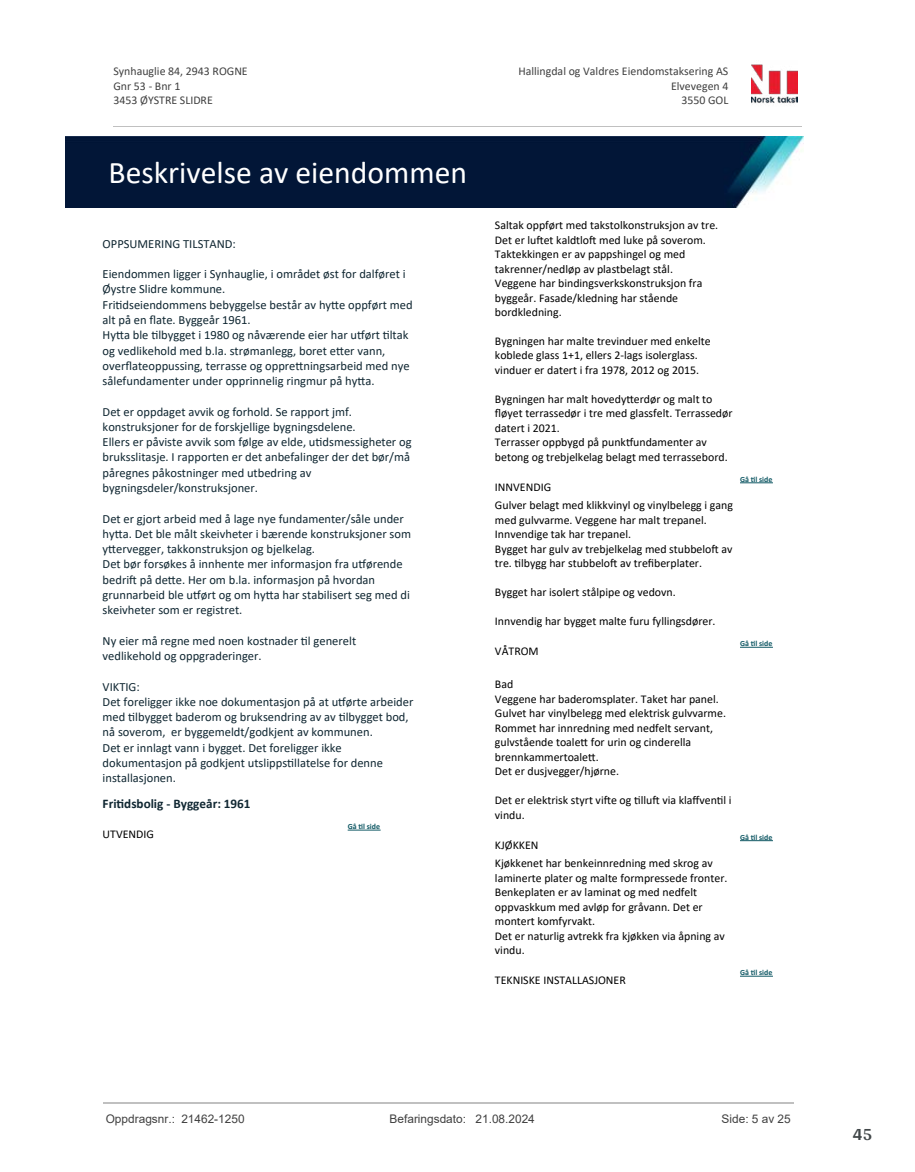
<style>
.page{position:relative;width:915px;height:1172px;background:#fff}
.page>*{position:absolute;margin:0;border:0;box-sizing:border-box;transform-origin:0 0}
.t1{font:31.65px "Calibri";color:#fff}
.t2{font:700 18px "Arya";color:#414749}
.t3{font:700 13.2px "Calibri";color:#102732}
.t4{font:12.45px/15.3px "Calibri";color:#102732}
.t5{font:11.85px/14.4px "Calibri";color:#000}
.t6{font:11.85px/14.5px "Calibri";color:#404040}
.t7{font:11.85px "Arial";color:#404040}
.t8{font:700 7.95px "Calibri";color:#115965}
</style>
<div class="page">
<hr style="left:347px;top:830px;width:33px;height:1px;background:#115965">
<hr style="left:739px;top:482px;width:33px;height:1px;background:#115965">
<hr style="left:739px;top:647px;width:33px;height:1px;background:#115965">
<hr style="left:739px;top:840px;width:33px;height:1px;background:#115965">
<hr style="left:739px;top:976px;width:33px;height:1px;background:#115965">
<img style="left:751px;top:64px;width:46px;height:40px">
<hr style="left:113px;top:127px;width:688px;height:1px;background:#c0c0c0">
<img style="left:65px;top:137px;width:738px;height:71px">
<hr style="left:103px;top:1102px;width:690px;height:1px;background:#c0c0c0">
<p class="t6" style="left:113px;top:64px;width:136px">Synhauglie 84, 2943 ROGNE<br>Gnr 53 - Bnr 1<br>3453 ØYSTRE SLIDRE</p>
<p class="t6" style="left:518px;top:64px;width:211px">Hallingdal og Valdres Eiendomstaksering AS</p>
<p class="t6" style="left:670px;top:78px;width:59px">Elvevegen 4</p>
<p class="t6" style="left:681px;top:93px;width:48px">3550 GOL</p>
<h1 class="t1" style="left:109px;top:150px;width:360px">Beskrivelse av eiendommen</h1>
<p class="t4" style="left:103px;top:235px;width:135px">OPPSUMERING TILSTAND:</p>
<p class="t4" style="left:103px;top:266px;width:311px">Eiendommen ligger i Synhauglie, i området øst for dalføret i Øystre Slidre kommune.<br>Fri琀椀dseiendommens bebyggelse består av hy琀琀e oppført med alt på en 昀氀ate. Byggeår 1961.<br>Hy琀琀a ble 琀椀lbygget i 1980 og nåværende eier har u琀昀ørt 琀椀ltak og vedlikehold med b.la. strømanlegg, boret e琀琀er vann,<br>over昀氀ateoppussing, terrasse og oppre琀琀ningsarbeid med nye sålefundamenter under opprinnelig ringmur på hy琀琀a.</p>
<p class="t4" style="left:103px;top:404px;width:310px">Det er oppdaget avvik og forhold. Se rapport jmf. konstruksjoner for de forskjellige bygningsdelene.<br>Ellers er påviste avvik som følge av elde, u琀椀dsmessigheter og bruksslitasje. I rapporten er det anbefalinger der det bør/må påregnes påkostninger med utbedring av bygningsdeler/konstruksjoner.</p>
<p class="t4" style="left:103px;top:510px;width:310px">Det er gjort arbeid med å lage nye fundamenter/såle under hy琀琀a. Det ble målt skeivheter i bærende konstruksjoner som y琀琀ervegger, takkonstruksjon og bjelkelag.<br>Det bør forsøkes å innhente mer informasjon fra u琀昀ørende bedri昀琀 på de琀琀e. Her om b.la. informasjon på hvordan grunnarbeid ble u琀昀ørt og om hy琀琀a har stabilisert seg med di skeivheter som er registret.</p>
<p class="t4" style="left:103px;top:633px;width:255px">Ny eier må regne med noen kostnader 琀椀l generelt vedlikehold og oppgraderinger.</p>
<p class="t4" style="left:103px;top:678px;width:312px">VIKTIG:<br>Det foreligger ikke noe dokumentasjon på at u琀昀ørte arbeider med 琀椀lbygget baderom og bruksendring av av 琀椀lbygget bod, nå soverom, er byggemeldt/godkjent av kommunen.<br>Det er innlagt vann i bygget. Det foreligger ikke dokumentasjon på godkjent utslipps琀椀llatelse for denne installasjonen.</p>
<p class="t3" style="left:103px;top:794px;width:149px">Fri琀椀dsbolig - Byggeår: 1961</p>
<p class="t5" style="left:103px;top:827px;width:53px">UTVENDIG</p>
<p class="t8" style="left:347px;top:821px;width:34px">Gå 琀椀l side</p>
<p class="t5" style="left:495px;top:218px;width:225px">Saltak oppført med takstolkonstruksjon av tre.<br>Det er lu昀琀et kaldtlo昀琀 med luke på soverom.<br>Taktekkingen er av pappshingel og med takrenner/nedløp av plastbelagt stål.<br>Veggene har bindingsverkskonstruksjon fra byggeår. Fasade/kledning har stående bordkledning.</p>
<p class="t5" style="left:495px;top:333px;width:217px">Bygningen har malte trevinduer med enkelte koblede glass 1+1, ellers 2-lags isolerglass. vinduer er datert i fra 1978, 2012 og 2015.</p>
<p class="t5" style="left:495px;top:391px;width:239px">Bygningen har malt hovedy琀琀erdør og malt to<br>昀氀øyet terrassedør i tre med glassfelt. Terrassedør datert i 2021.<br>Terrasser oppbygd på punk琀昀undamenter av betong og trebjelkelag belagt med terrassebord.</p>
<p class="t5" style="left:495px;top:479px;width:58px">INNVENDIG</p>
<p class="t8" style="left:739px;top:474px;width:34px">Gå 琀椀l side</p>
<p class="t5" style="left:495px;top:498px;width:239px">Gulver belagt med klikkvinyl og vinylbelegg i gang med gulvvarme. Veggene har malt trepanel.<br>Innvendige tak har trepanel.<br>Bygget har gulv av trebjelkelag med stubbelo昀琀 av tre. 琀椀lbygg har stubbelo昀琀 av tre昀椀berplater.</p>
<p class="t5" style="left:495px;top:585px;width:182px">Bygget har isolert stålpipe og vedovn.</p>
<p class="t5" style="left:495px;top:614px;width:222px">Innvendig har bygget malte furu fyllingsdører.</p>
<p class="t5" style="left:495px;top:644px;width:45px">VÅTROM</p>
<p class="t8" style="left:739px;top:638px;width:34px">Gå 琀椀l side</p>
<p class="t5" style="left:495px;top:677px;width:232px">Bad<br>Veggene har baderomsplater. Taket har panel.<br>Gulvet har vinylbelegg med elektrisk gulvvarme.<br>Rommet har innredning med nedfelt servant, gulvstående toale琀琀 for urin og cinderella brennkammertoale琀琀.<br>Det er dusjvegger/hjørne.</p>
<p class="t5" style="left:495px;top:793px;width:238px">Det er elektrisk styrt vi昀琀e og 琀椀llu昀琀 via kla昀昀ven琀椀l i vindu.</p>
<p class="t5" style="left:495px;top:837px;width:45px">KJØKKEN</p>
<p class="t5" style="left:495px;top:856px;width:234px">Kjøkkenet har benkeinnredning med skrog av laminerte plater og malte formpressede fronter.<br>Benkeplaten er av laminat og med nedfelt oppvaskkum med avløp for gråvann. Det er montert komfyrvakt.<br>Det er naturlig avtrekk fra kjøkken via åpning av vindu.</p>
<p class="t5" style="left:495px;top:973px;width:132px">TEKNISKE INSTALLASJONER</p>
<p class="t8" style="left:739px;top:831px;width:34px">Gå 琀椀l side</p>
<p class="t8" style="left:739px;top:967px;width:34px">Gå 琀椀l side</p>
<p class="t7" style="left:106px;top:1111px;width:140px">Oppdragsnr.: 21462-1250</p>
<p class="t7" style="left:389px;top:1111px;width:147px">Befaringsdato: 21.08.2024</p>
<p class="t7" style="left:721px;top:1111px;width:71px">Side: 5 av 25</p>
<h2 class="t2" style="left:852px;top:1123px;width:21px">45</h2>
</div>
